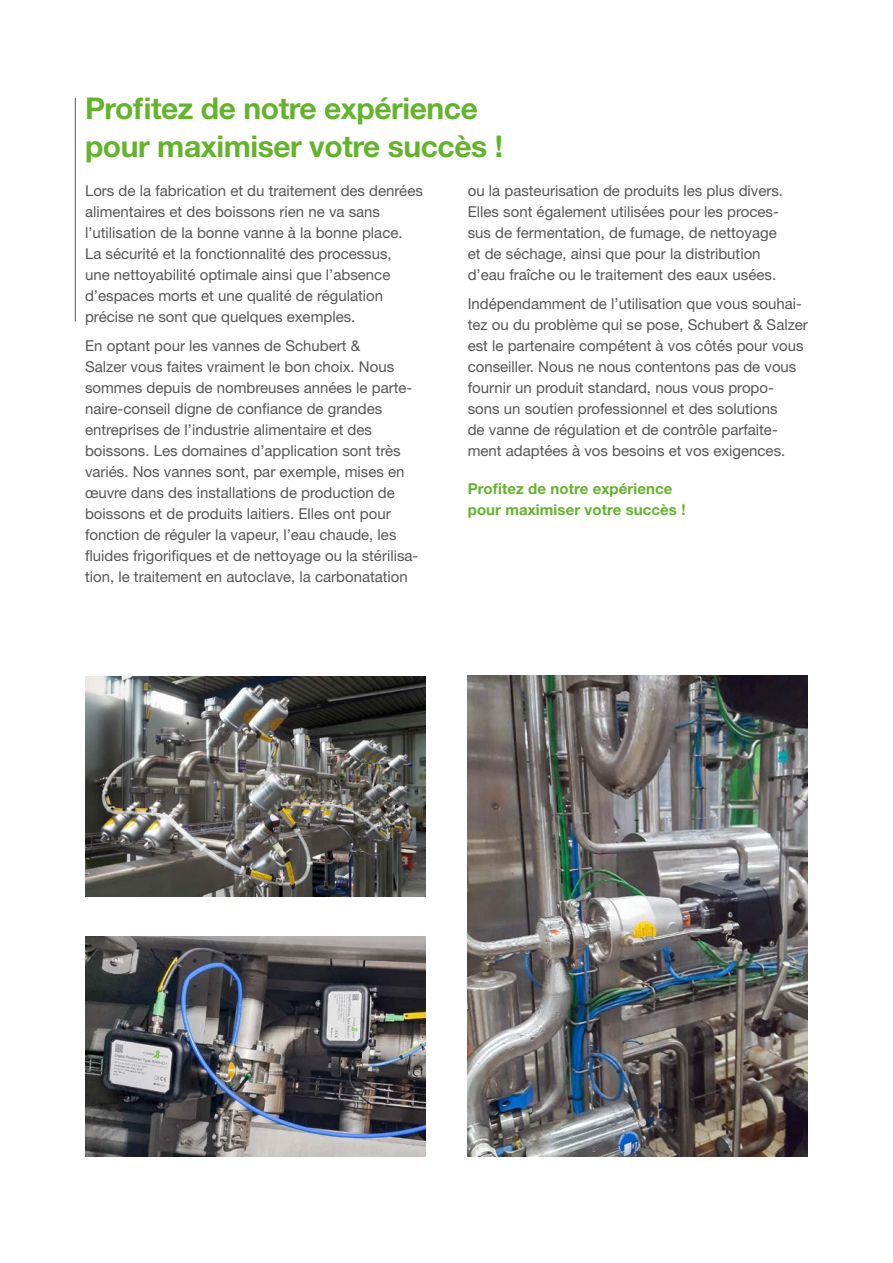
<style>
.page{position:relative;width:893px;height:1263px;background:#fff}
.page>*{position:absolute;margin:0;border:0;box-sizing:border-box;transform-origin:0 0}
.t1{font:700 30px "Helvetica Neue LT Std";letter-spacing:-.015em;color:#64b32c}
.t2{font:15px/21px "Helvetica Neue LT Std";color:#565656}
.t3{font:700 15px/21px "Helvetica Neue LT Std";letter-spacing:.005em;color:#64b32c}
</style>
<div class="page">
<hr style="left:75px;top:98px;width:1px;height:224px;background:#565656">
<img style="left:85px;top:937px;width:340px;height:220px">
<img style="left:85px;top:677px;width:340px;height:219px">
<img style="left:468px;top:675px;width:340px;height:482px">
<p class="t1" style="left:85px;top:90px;width:394px">Profitez de notre expérience</p>
<p class="t1" style="left:85px;top:127px;width:419px">pour maximiser votre succès !</p>
<p class="t2" style="left:85px;top:180px;width:339px">Lors de la fabrication et du traitement des denrées alimentaires et des boissons rien ne va sans l’utilisation de la bonne vanne à la bonne place.<br>La sécurité et la fonctionnalité des processus,<br>une nettoyabilité optimale ainsi que l’absence d’espaces morts et une qualité de régulation précise ne sont que quelques exemples.</p>
<p class="t2" style="left:85px;top:335px;width:335px">En optant pour les vannes de Schubert &amp;<br>Salzer vous faites vraiment le bon choix. Nous sommes depuis de nombreuses années le parte&shy;naire-conseil digne de confiance de grandes entreprises de l’industrie alimentaire et des boissons. Les domaines d’application sont très variés. Nos vannes sont, par exemple, mises en œuvre dans des installations de production de boissons et de produits laitiers. Elles ont pour fonction de réguler la vapeur, l’eau chaude, les fluides frigorifiques et de nettoyage ou la stérilisa&shy;tion, le traitement en autoclave, la carbonatation</p>
<p class="t2" style="left:468px;top:180px;width:317px">ou la pasteurisation de produits les plus divers.<br>Elles sont également utilisées pour les proces&shy;sus de fermentation, de fumage, de nettoyage et de séchage, ainsi que pour la distribution d’eau fraîche ou le traitement des eaux usées.</p>
<p class="t2" style="left:468px;top:293px;width:342px">Indépendamment de l’utilisation que vous souhai&shy;tez ou du problème qui se pose, Schubert &amp; Salzer est le partenaire compétent à vos côtés pour vous conseiller. Nous ne nous contentons pas de vous fournir un produit standard, nous vous propo&shy;sons un soutien professionnel et des solutions<br>de vanne de régulation et de contrôle parfaite&shy;ment adaptées à vos besoins et vos exigences.</p>
<p class="t3" style="left:468px;top:478px;width:219px">Profitez de notre expérience pour maximiser votre succès !</p>
</div>
